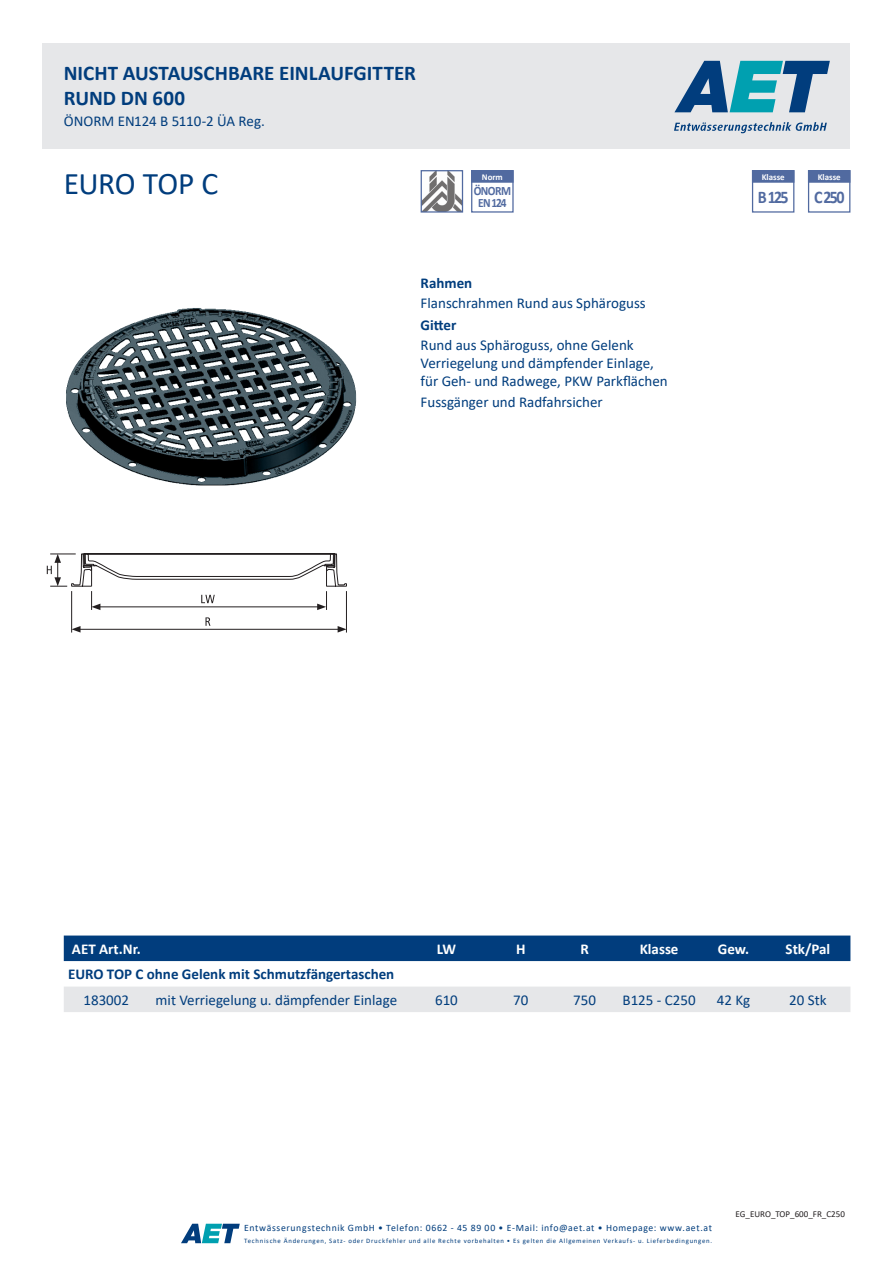
<style>
.page{position:relative;width:893px;height:1263px;background:#fff}
.page>*{position:absolute;margin:0;border:0;box-sizing:border-box;transform-origin:0 0}
.t1{font:31.5px "Calibri";letter-spacing:-.015em;color:#013d7d}
.t2{font:700 21px "Calibri";color:#013d7d}
.Lauftext-NEU{font:700 17.85px "Calibri";letter-spacing:-.105em;color:#516aa0;scale:.9 1}
.t3{font:15px/18px "Calibri";color:#013d7d}
.t4{font:700 15px "Calibri";color:#013d7d}
.t5{font:700 15px "Calibri";color:#fff}
.Lauftext-NEU-2{font:700 12.75px/12.8px "Calibri";letter-spacing:-.05em;color:#516aa0;text-align:center;scale:.9 1}
.t6{font:9.75px "Calibri";letter-spacing:.065em;color:#013d7d}
.t7{font:9px "Calibri";color:#231f20}
.t8{font:700 8.85px "Calibri";color:#fff}
.t9{font:6.75px "Calibri";letter-spacing:.105em;color:#013d7d}
.s1{font-weight:700}
</style>
<div class="page">
<div style="left:43px;top:43px;width:807px;height:105px;background:#e6e7e9"></div>
<img style="left:423px;top:172px;width:38px;height:39px">
<div style="left:421px;top:170px;width:42px;height:43px;border:1px solid #516aa0"></div>
<div style="left:471px;top:170px;width:43px;height:43px;border:1px solid #516aa0"></div>
<div style="left:472px;top:171px;width:41px;height:11px;background:#516aa0"></div>
<div style="left:471px;top:170px;width:43px;height:13px;border:1px solid #516aa0"></div>
<div style="left:64px;top:935px;width:786px;height:26px;background:#013d7d"></div>
<div style="left:64px;top:986px;width:786px;height:26px;background:#e6e7e9"></div>
<div style="left:808px;top:170px;width:42px;height:43px;border:1px solid #516aa0"></div>
<div style="left:809px;top:171px;width:41px;height:11px;background:#516aa0"></div>
<div style="left:808px;top:170px;width:42px;height:13px;border:1px solid #516aa0"></div>
<svg style="left:181px;top:1224px;width:59px;height:19px"></svg>
<hr style="left:71px;top:591px;width:1px;height:41px;background:#231f20">
<hr style="left:346px;top:591px;width:1px;height:41px;background:#231f20">
<hr style="left:78px;top:629px;width:262px;height:1px;background:#231f20">
<svg style="left:72px;top:626px;width:9px;height:6px"></svg>
<svg style="left:338px;top:626px;width:8px;height:6px"></svg>
<svg style="left:205px;top:617px;width:5px;height:9px"></svg>
<svg style="left:47px;top:553px;width:300px;height:57px"></svg>
<svg style="left:674px;top:61px;width:156px;height:51px"></svg>
<svg style="left:674px;top:122px;width:153px;height:11px"></svg>
<img style="left:66px;top:308px;width:291px;height:178px">
<div style="left:752px;top:170px;width:42px;height:43px;border:1px solid #516aa0"></div>
<div style="left:753px;top:171px;width:41px;height:11px;background:#516aa0"></div>
<div style="left:752px;top:170px;width:42px;height:13px;border:1px solid #516aa0"></div>
<p class="t2" style="left:64px;top:58px;width:354px">NICHT AUSTAUSCHBARE EINLAUFGITTER</p>
<p class="t2" style="left:64px;top:83px;width:123px">RUND DN 600</p>
<p class="t3" style="left:64px;top:111px;width:203px">ÖNORM EN124 B 5110-2 ÜA Reg.</p>
<p class="t1" style="left:64px;top:161px;width:156px">EURO TOP C</p>
<p class="t8" style="left:482px;top:171px;width:23px">Norm</p>
<p class="Lauftext-NEU-2" style="left:474px;top:184px;width:43px">ÖNORM<br>EN 124</p>
<p class="t4" style="left:421px;top:272px;width:53px">Rahmen</p>
<p class="t3" style="left:421px;top:291px;width:227px;line-height:22.5px">Flanschrahmen Rund aus Sphäroguss<br><span class="s1">Gitter</span></p>
<p class="t3" style="left:421px;top:336px;width:249px">Rund aus Sphäroguss, ohne Gelenk<br>Verriegelung und dämpfender Einlage, für Geh- und Radwege, PKW Parkflächen</p>
<p class="t3" style="left:421px;top:392px;width:184px">Fussgänger und Radfahrsicher</p>
<p class="t8" style="left:762px;top:171px;width:25px">Klasse</p>
<p class="Lauftext-NEU" style="left:758px;top:184px;width:36px">B 125</p>
<p class="t8" style="left:818px;top:171px;width:25px">Klasse</p>
<p class="Lauftext-NEU" style="left:814px;top:184px;width:35px">C 250</p>
<p class="t5" style="left:72px;top:938px;width:70px">AET Art.Nr.</p>
<p class="t5" style="left:437px;top:938px;width:21px">LW</p>
<p class="t5" style="left:516px;top:938px;width:11px">H</p>
<p class="t5" style="left:580px;top:938px;width:10px">R</p>
<p class="t5" style="left:640px;top:938px;width:40px">Klasse</p>
<p class="t5" style="left:718px;top:938px;width:33px">Gew.</p>
<p class="t5" style="left:786px;top:938px;width:46px">Stk/Pal</p>
<p class="t4" style="left:68px;top:964px;width:328px">EURO TOP C ohne Gelenk mit Schmutzfängertaschen</p>
<p class="t3" style="left:83px;top:990px;width:47px">183002</p>
<p class="t3" style="left:156px;top:990px;width:243px">mit Verriegelung u. dämpfender Einlage</p>
<p class="t3" style="left:435px;top:990px;width:24px">610</p>
<p class="t3" style="left:513px;top:990px;width:17px">70</p>
<p class="t3" style="left:573px;top:990px;width:24px">750</p>
<p class="t3" style="left:622px;top:990px;width:75px">B125 - C250</p>
<p class="t3" style="left:717px;top:990px;width:35px">42 Kg</p>
<p class="t3" style="left:789px;top:990px;width:39px">20 Stk</p>
<p class="t6" style="left:244px;top:1220px;width:469px">Entwässerungstechnik GmbH • Telefon: 0662 - 45 89 00 • E-Mail: info@aet.at • Homepage: www.aet.at</p>
<p class="t9" style="left:244px;top:1236px;width:469px">Technische Änderungen, Satz- oder Druckfehler und alle Rechte vorbehalten • Es gelten die Allgemeinen Verkaufs- u. Lieferbedingungen.</p>
<p class="t7" style="left:736px;top:1208px;width:111px">EG_EURO_TOP_600_FR_C250</p>
</div>
